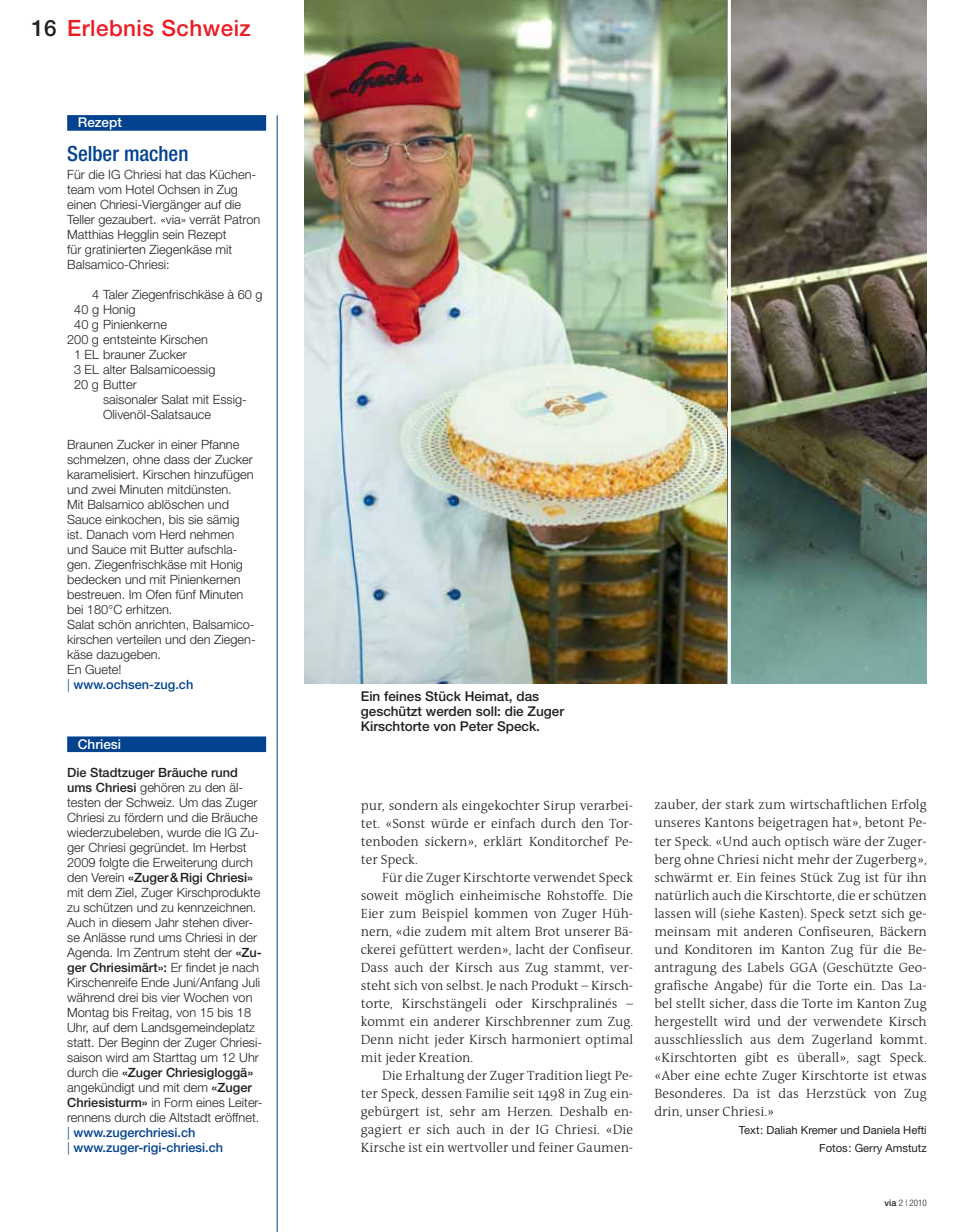
<style>
.page{position:relative;width:977px;height:1232px;background:#fff}
.page>*{position:absolute;margin:0;border:0;box-sizing:border-box;transform-origin:0 0}
.t1{font:500 22.5px "Helvetica Neue LT Pro";letter-spacing:.02em;color:#ed1c24}
.t2{font:500 condensed 21px "Helvetica Neue LT Pro";color:#02428e}
.t3{font:300 13.5px/18px "The Antiqua B3";color:#231f20;text-align:justify}
.t4{font:500 13.5px/15px "Helvetica Neue LT Pro";color:#231f20}
.t5{font:500 13.5px "Helvetica Neue LT Pro";color:#fff}
.t6{font:300 12.75px/15px "Helvetica Neue LT Pro";color:#231f20}
.t7{font:11.25px/18px "Helvetica Neue LT Pro";color:#231f20;text-align:right}
.t8{font:300 condensed 9px "Helvetica Neue LT Pro";color:#231f20}
.s1{color:#231f20}
.s2{color:#02428e}
.s3{font-weight:500;color:#02428e}
.s4{font-weight:500}
.s5{font-weight:500;font-stretch:normal}
</style>
<div class="page">
<div style="left:67px;top:115px;width:199px;height:16px;background:#02428e"></div>
<div style="left:67px;top:736px;width:199px;height:16px;background:#02428e"></div>
<img style="left:304px;top:0;width:622px;height:683px">
<hr style="left:727px;top:0;width:3px;height:688px;background:#fff">
<hr style="left:277px;top:115px;width:1px;height:1116px;background:#02428e">
<h1 class="t1" style="left:31px;top:20px;width:221px"><span class="s1">16</span> Erlebnis Schweiz</h1>
<p class="t5" style="left:78px;top:118px;width:46px">Rezept</p>
<h2 class="t2" style="left:67px;top:146px;width:123px">Selber machen</h2>
<p class="t6" style="left:67px;top:169px;width:194px">Für die IG Chriesi hat das Küchen&shy;team vom Hotel Ochsen in Zug einen Chriesi-Viergänger auf die<br>Teller gezaubert. «via» verrät Patron<br>Matthias Hegglin sein Rezept<br>für gratinierten Ziegenkäse mit<br>Balsamico-Chriesi:</p>
<p class="t6" style="left:92px;top:289px;width:172px">4 Taler Ziegenfrischkäse à 60 g</p>
<p class="t6" style="left:74px;top:304px;width:63px">40 g Honig</p>
<p class="t6" style="left:74px;top:319px;width:94px">40 g Pinienkerne</p>
<p class="t6" style="left:67px;top:334px;width:142px">200 g entsteinte Kirschen</p>
<p class="t6" style="left:74px;top:349px;width:114px">1 EL brauner Zucker</p>
<p class="t6" style="left:74px;top:364px;width:143px">3 EL alter Balsamicoessig</p>
<p class="t6" style="left:74px;top:379px;width:64px">20 g Butter</p>
<p class="t6" style="left:103px;top:394px;width:145px">saisonaler Salat mit Essig-</p>
<p class="t6" style="left:103px;top:409px;width:109px">Olivenöl-Salatsauce</p>
<p class="t6" style="left:67px;top:439px;width:190px">Braunen Zucker in einer Pfanne schmelzen, ohne dass der Zucker karamelisiert. Kirschen hinzufügen und zwei Minuten mitdünsten.<br>Mit Balsamico ablöschen und<br>Sauce einkochen, bis sie sämig ist. Danach vom Herd nehmen und Sauce mit Butter aufschla&shy;gen. Ziegenfrischkäse mit Honig bedecken und mit Pinienkernen bestreuen. Im Ofen fünf Minuten bei 180°C erhitzen.<br>Salat schön anrichten, Balsamico&shy;kirschen verteilen und den Ziegen&shy;käse dazugeben.<br>En Guete!<br><span class="s2">|</span> <span class="s3">www.ochsen-zug.ch</span></p>
<p class="t5" style="left:78px;top:739px;width:45px">Chriesi</p>
<p class="t6" style="left:67px;top:766px;width:197px"><span class="s4">Die Stadtzuger Bräuche rund ums Chriesi</span> gehören zu den äl&shy;testen der Schweiz. Um das Zuger<br>Chriesi zu fördern und die Bräuche wiederzubeleben, wurde die IG Zu&shy;ger Chriesi gegründet. Im Herbst<br>2009 folgte die Erweiterung durch den Verein <span class="s4">«Zuger &amp; Rigi Chriesi» </span>mit dem Ziel, Zuger Kirschprodukte zu schützen und zu kennzeichnen.<br>Auch in diesem Jahr stehen diver&shy;se Anlässe rund ums Chriesi in der<br>Agenda. Im Zentrum steht der <span class="s4">«Zu&shy;ger Chriesimärt»:</span> Er findet je nach<br>Kirschenreife Ende Juni/Anfang Juli während drei bis vier Wochen von<br>Montag bis Freitag, von 15 bis 18<br>Uhr, auf dem Landsgemeindeplatz statt. Der Beginn der Zuger Chriesi&shy;saison wird am Starttag um 12 Uhr durch die <span class="s4">«Zuger Chriesigloggä» </span>angekündigt und mit dem <span class="s4">«Zuger<br>Chriesisturm»</span> in Form eines Leiter&shy;rennens durch die Altstadt eröffnet. <span class="s2">|</span> <span class="s3">www.zugerchriesi.ch<br></span><span class="s2">|</span> <span class="s3">www.zuger-rigi-chriesi.ch</span></p>
<p class="t4" style="left:361px;top:690px;width:205px">Ein feines Stück Heimat, das geschützt werden soll: die Zuger<br>Kirschtorte von Peter Speck.</p>
<p class="t3" style="left:361px;top:796px;width:274px">pur, sondern als eingekochter Sirup verarbei&shy;tet. «Sonst würde er einfach durch den Tor&shy;tenboden sickern», erklärt Konditorchef Pe&shy;ter Speck.</p>
<p class="t3" style="left:361px;top:868px;width:274px;text-indent:21px">Für die Zuger Kirschtorte verwendet Speck soweit möglich einheimische Rohstoffe. Die Eier zum Beispiel kommen von Zuger Hüh&shy;nern, «die zudem mit altem Brot unserer Bä&shy;ckerei gefüttert werden», lacht der Confiseur.<br>Dass auch der Kirsch aus Zug stammt, ver&shy;steht sich von selbst. Je nach Produkt – Kirsch&shy;torte, Kirschstängeli oder Kirschpralinés – kommt ein anderer Kirschbrenner zum Zug.<br>Denn nicht jeder Kirsch harmoniert optimal mit jeder Kreation.</p>
<p class="t3" style="left:361px;top:1066px;width:274px;text-indent:21px">Die Erhaltung der Zuger Tradition liegt Pe&shy;ter Speck, dessen Familie seit 1498 in Zug ein&shy;gebürgert ist, sehr am Herzen. Deshalb en&shy;gagiert er sich auch in der IG Chriesi. «Die Kirsche ist ein wertvoller und feiner Gaumen-</p>
<p class="t3" style="left:654px;top:796px;width:274px">zauber, der stark zum wirtschaftlichen Erfolg unseres Kantons beigetragen hat», betont Pe&shy;ter Speck. «Und auch optisch wäre der Zuger&shy;berg ohne Chriesi nicht mehr der Zugerberg», schwärmt er. Ein feines Stück Zug ist für ihn natürlich auch die Kirschtorte, die er schützen lassen will (siehe Kasten). Speck setzt sich ge&shy;meinsam mit anderen Confiseuren, Bäckern und Konditoren im Kanton Zug für die Be&shy;antragung des Labels GGA (Geschützte Geo&shy;grafische Angabe) für die Torte ein. Das La&shy;bel stellt sicher, dass die Torte im Kanton Zug hergestellt wird und der verwendete Kirsch ausschliesslich aus dem Zugerland kommt. «Kirschtorten gibt es überall», sagt Speck. «Aber eine echte Zuger Kirschtorte ist etwas Besonderes. Da ist das Herzstück von Zug drin, unser Chriesi.»</p>
<p class="t7" style="left:738px;top:1121px;width:189px">Text: Daliah Kremer und Daniela Hefti<br>Fotos: Gerry Amstutz</p>
<p class="t8" style="left:884px;top:1199px;width:44px"><span class="s5">via</span> 2 | 2010</p>
</div>
